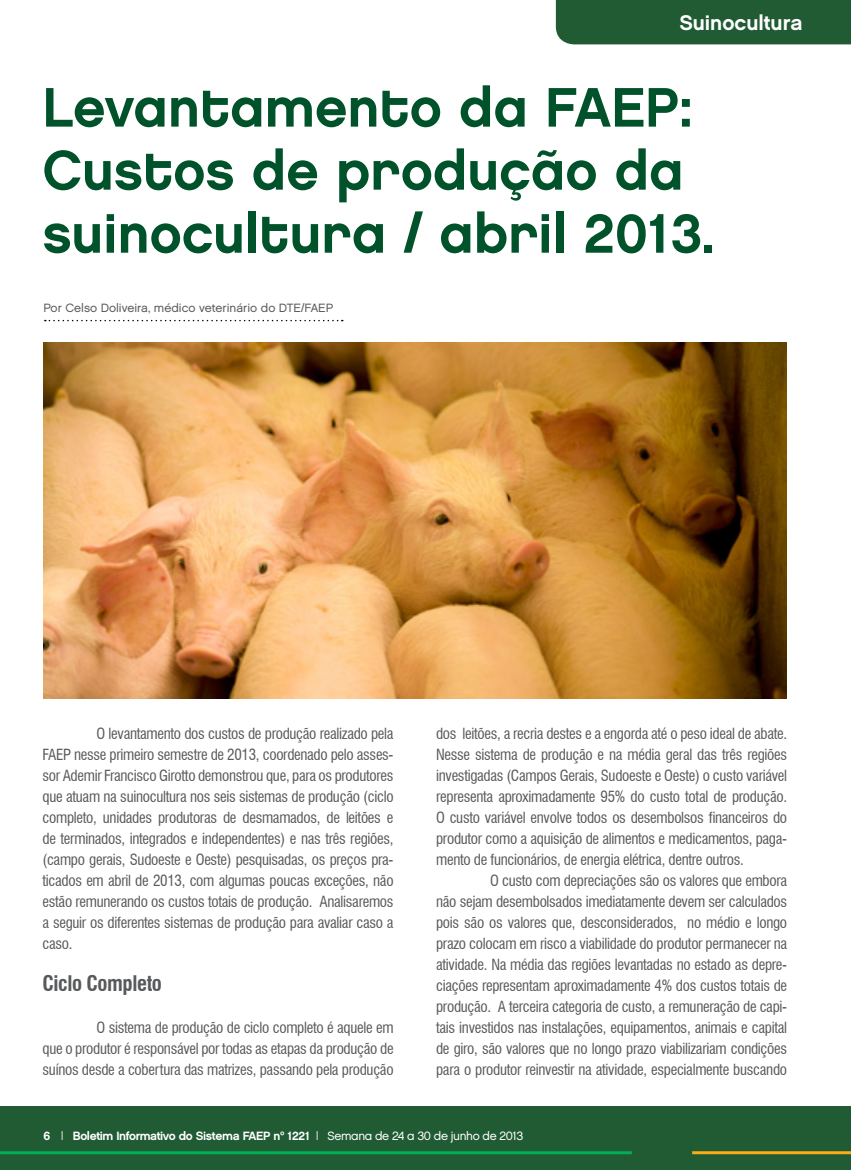
<style>
.page{position:relative;width:851px;height:1170px;background:#fff}
.page>*{position:absolute;margin:0;border:0;box-sizing:border-box;transform-origin:0 0}
.t1{font:55.5px/63px "Chalet New York Nineteen Eighty";color:#00522a}
.t2{font:700 condensed 21px "Swiss 721 BT";letter-spacing:-.02em;color:#58595b}
.t3{font:21px "Chalet New York Nineteen Sixty";color:#fff}
.t4{font:condensed 15px/21px "Swiss 721 BT";letter-spacing:-.02em;color:#58595b;text-align:justify}
.t5{font:12px "Chalet New York Nineteen Sixty";letter-spacing:-.03em;color:#fff}
.t6{font:12px "Chalet London Nineteen Sixty";color:#58595b}
.s1{font-family:"Chalet London Nineteen Eighty"}
</style>
<div class="page">
<div style="left:0;top:1106px;width:850px;height:63px;background:#205b34"></div>
<hr style="left:0;top:1151px;width:631px;height:3px;background:#00b055">
<hr style="left:692px;top:1151px;width:158px;height:3px;background:#fbac18">
<div style="left:555px;top:0;width:295px;height:44px;background:#205b34"></div>
<svg style="left:45px;top:320px;width:298px;height:1px"></svg>
<img style="left:43px;top:342px;width:743px;height:356px">
<p class="t3" style="left:679px;top:10px;width:124px">Suinocultura</p>
<p class="t1" style="left:43px;top:76px;width:673px">Levantamento da FAEP:<br>Custos de produção da suinocultura / abril 2013.</p>
<p class="t6" style="left:43px;top:300px;width:291px">Por Celso Doliveira, médico veterinário do DTE/FAEP</p>
<p class="t4" style="left:43px;top:722px;width:352px;text-indent:54px">O levantamento dos custos de produção realizado pela FAEP nesse primeiro semestre de 2013, coordenado pelo asses&shy;sor Ademir Francisco Girotto demonstrou que, para os produtores que atuam na suinocultura nos seis sistemas de produção (ciclo completo, unidades produtoras de desmamados, de leitões e de terminados, integrados e independentes) e nas três regiões, (campo gerais, Sudoeste e Oeste) pesquisadas, os preços pra&shy;ticados em abril de 2013, com algumas poucas exceções, não estão remunerando os custos totais de produção. Analisaremos a seguir os diferentes sistemas de produção para avaliar caso a caso.</p>
<p class="t2" style="left:43px;top:970px;width:121px">Ciclo Completo</p>
<p class="t4" style="left:43px;top:1016px;width:352px;text-indent:54px">O sistema de produção de ciclo completo é aquele em que o produtor é responsável por todas as etapas da produção de suínos desde a cobertura das matrizes, passando pela produção</p>
<p class="t4" style="left:436px;top:722px;width:352px">dos leitões, a recria destes e a engorda até o peso ideal de abate.<br>Nesse sistema de produção e na média geral das três regiões investigadas (Campos Gerais, Sudoeste e Oeste) o custo variável representa aproximadamente 95% do custo total de produção.<br>O custo variável envolve todos os desembolsos financeiros do produtor como a aquisição de alimentos e medicamentos, paga&shy;mento de funcionários, de energia elétrica, dentre outros.</p>
<p class="t4" style="left:436px;top:869px;width:352px;text-indent:54px">O custo com depreciações são os valores que embora não sejam desembolsados imediatamente devem ser calculados pois são os valores que, desconsiderados, no médio e longo prazo colocam em risco a viabilidade do produtor permanecer na atividade. Na média das regiões levantadas no estado as depre&shy;ciações representam aproximadamente 4% dos custos totais de produção. A terceira categoria de custo, a remuneração de capi&shy;tais investidos nas instalações, equipamentos, animais e capital de giro, são valores que no longo prazo viabilizariam condições para o produtor reinvestir na atividade, especialmente buscando</p>
<p class="t5" style="left:43px;top:1128px;width:481px">6 | Boletim Informativo do Sistema FAEP nº 1221 | <span class="s1">Semana de 24 a 30 de junho de 2013</span></p>
</div>
